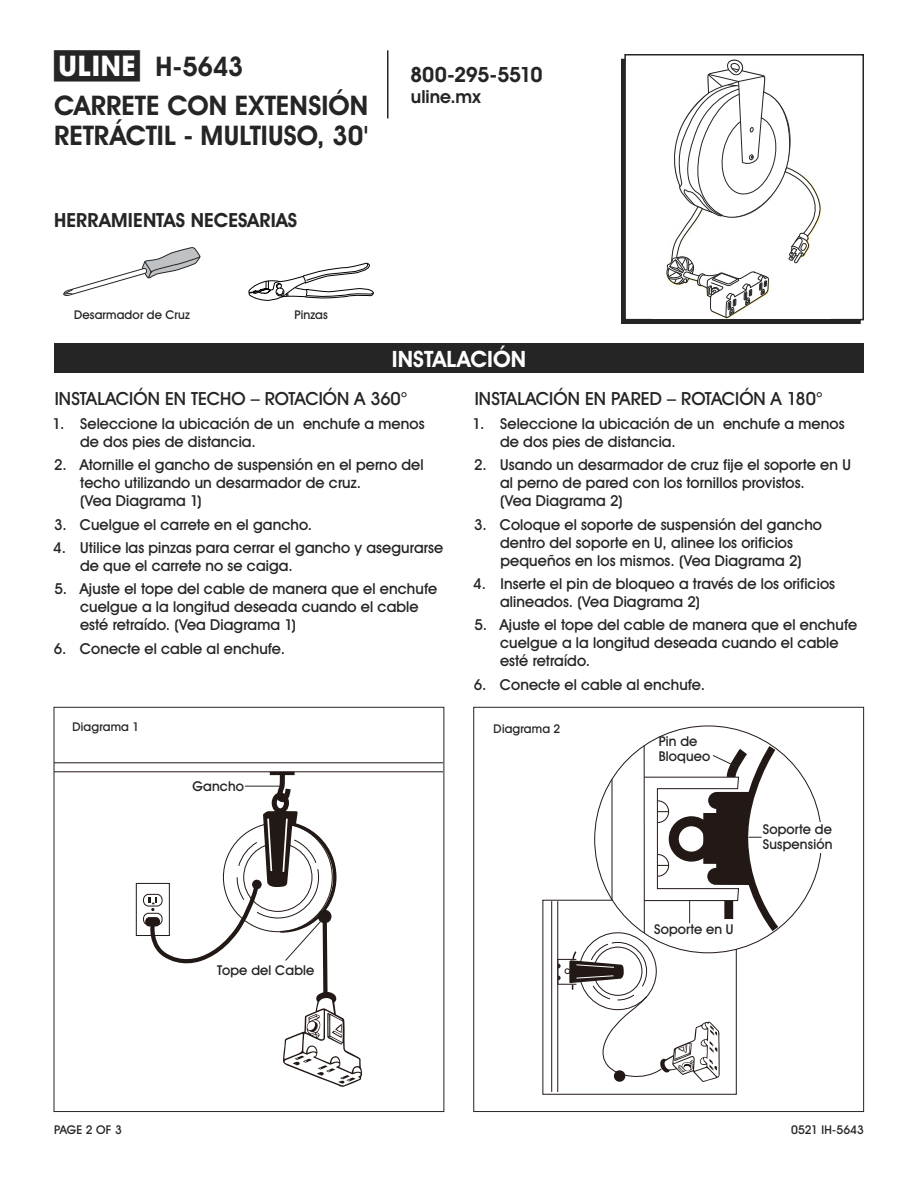
<style>
.page{position:relative;width:918px;height:1188px;background:#fff}
.page>*{position:absolute;margin:0;border:0;box-sizing:border-box;transform-origin:0 0}
.t1{font:700 27px/30px "Uline Two Knine";color:#252525}
.t2{font:700 22.5px "Uline Two Knine";letter-spacing:.005em;color:#fff}
.t3{font:700 21px "Uline Two Knine";letter-spacing:-.02em;color:#252525}
.t4{font:700 19.5px "Uline Two Knine";letter-spacing:.005em;color:#252525}
.t5{font:18px "Uline Two Knine";letter-spacing:-.005em;color:#252525}
.t6{font:700 18px "Uline Two Knine";color:#252525}
.t7{font:15px/18px "Uline Two Knine";letter-spacing:.005em;color:#252525}
.t8{font:13.5px/15px "Uline Two Knine";letter-spacing:.01em;color:#252525}
.t9{font:12px "Uline Two Knine";letter-spacing:.015em;color:#252525}
.s1{font-size:28.5px}
</style>
<div class="page">
<hr style="left:387px;top:50px;width:1px;height:68px;background:#252525">
<div style="left:473px;top:707px;width:391px;height:405px;border:1px solid #252525"></div>
<div style="left:621px;top:59px;width:240px;height:265px;border:2px solid #252525"></div>
<div style="left:625px;top:55px;width:238px;height:265px;background:#fff"></div>
<div style="left:624px;top:54px;width:240px;height:266px;border:2px solid #252525"></div>
<svg style="left:665px;top:59px;width:156px;height:260px"></svg>
<div style="left:54px;top:343px;width:810px;height:30px;background:#252525"></div>
<svg style="left:542px;top:741px;width:243px;height:354px"></svg>
<hr style="left:54px;top:762px;width:389px;height:1px;background:#221815">
<hr style="left:54px;top:771px;width:389px;height:1px;background:#221815">
<div style="left:136px;top:883px;width:34px;height:53px;border:1px solid #221815"></div>
<div style="left:54px;top:707px;width:390px;height:405px;border:1px solid #252525"></div>
<svg style="left:143px;top:771px;width:219px;height:316px"></svg>
<svg style="left:63px;top:247px;width:138px;height:49px"></svg>
<svg style="left:248px;top:263px;width:126px;height:38px"></svg>
<h1 class="t1" style="left:54px;top:51px;width:191px"><span class="s1">π</span> H-5643</h1>
<h1 class="t1" style="left:54px;top:90px;width:316px">CARRETE CON EXTENSIÓN<br>RETRÁCTIL - MULTIUSO, 30'</h1>
<h3 class="t4" style="left:54px;top:209px;width:245px">HERRAMIENTAS NECESARIAS</h3>
<h3 class="t3" style="left:410px;top:62px;width:134px">800-295-5510</h3>
<p class="t6" style="left:411px;top:86px;width:71px">uline.mx</p>
<p class="t9" style="left:74px;top:307px;width:117px">Desarmador de Cruz</p>
<p class="t9" style="left:295px;top:307px;width:35px">Pinzas</p>
<h2 class="t2" style="left:392px;top:345px;width:136px">INSTALACIÓN</h2>
<p class="t5" style="left:55px;top:388px;width:354px">INSTALACIÓN EN TECHO – ROTACIÓN A 360°</p>
<p class="t7" style="left:80px;top:414px;width:346px;text-indent:-27px">1. Seleccione la ubicación de un enchufe a menos de dos pies de distancia.</p>
<p class="t7" style="left:80px;top:456px;width:345px;text-indent:-26px">2. Atornille el gancho de suspensión en el perno del techo utilizando un desarmador de cruz.<br>(Vea Diagrama 1)</p>
<p class="t7" style="left:54px;top:515px;width:259px">3. Cuelgue el carrete en el gancho.</p>
<p class="t7" style="left:80px;top:539px;width:365px;text-indent:-27px">4. Utilice las pinzas para cerrar el gancho y asegurarse de que el carrete no se caiga.</p>
<p class="t7" style="left:80px;top:580px;width:359px;text-indent:-26px">5. Ajuste el tope del cable de manera que el enchufe cuelgue a la longitud deseada cuando el cable esté retraído. (Vea Diagrama 1)</p>
<p class="t7" style="left:54px;top:639px;width:233px">6. Conecte el cable al enchufe.</p>
<p class="t9" style="left:72px;top:719px;width:68px">Diagrama 1</p>
<p class="t8" style="left:192px;top:779px;width:53px">Gancho</p>
<p class="t8" style="left:217px;top:963px;width:99px">Tope del Cable</p>
<p class="t5" style="left:475px;top:388px;width:349px">INSTALACIÓN EN PARED – ROTACIÓN A 180°</p>
<p class="t7" style="left:500px;top:414px;width:346px;text-indent:-27px">1. Seleccione la ubicación de un enchufe a menos de dos pies de distancia.</p>
<p class="t7" style="left:500px;top:456px;width:352px;text-indent:-26px">2. Usando un desarmador de cruz fije el soporte en U al perno de pared con los tornillos provistos.<br>(Vea Diagrama 2)</p>
<p class="t7" style="left:474px;top:515px;width:349px;text-align:center">3. Coloque el soporte de suspensión del gancho dentro del soporte en U, alinee los orificios pequeños en los mismos. (Vea Diagrama 2)</p>
<p class="t7" style="left:500px;top:575px;width:336px;text-indent:-27px">4. Inserte el pin de bloqueo a través de los orificios alineados. (Vea Diagrama 2)</p>
<p class="t7" style="left:500px;top:616px;width:359px;text-indent:-26px">5. Ajuste el tope del cable de manera que el enchufe cuelgue a la longitud deseada cuando el cable esté retraído.</p>
<p class="t7" style="left:474px;top:675px;width:233px">6. Conecte el cable al enchufe.</p>
<p class="t9" style="left:494px;top:722px;width:68px">Diagrama 2</p>
<p class="t8" style="left:659px;top:734px;width:53px">Pin de<br>Bloqueo</p>
<p class="t8" style="left:654px;top:922px;width:81px">Soporte en U</p>
<p class="t8" style="left:763px;top:822px;width:71px">Soporte de<br>Suspensión</p>
<p class="t9" style="left:54px;top:1122px;width:69px">PAGE 2 OF 3</p>
<p class="t9" style="left:791px;top:1122px;width:74px">0521 IH-5643</p>
</div>
